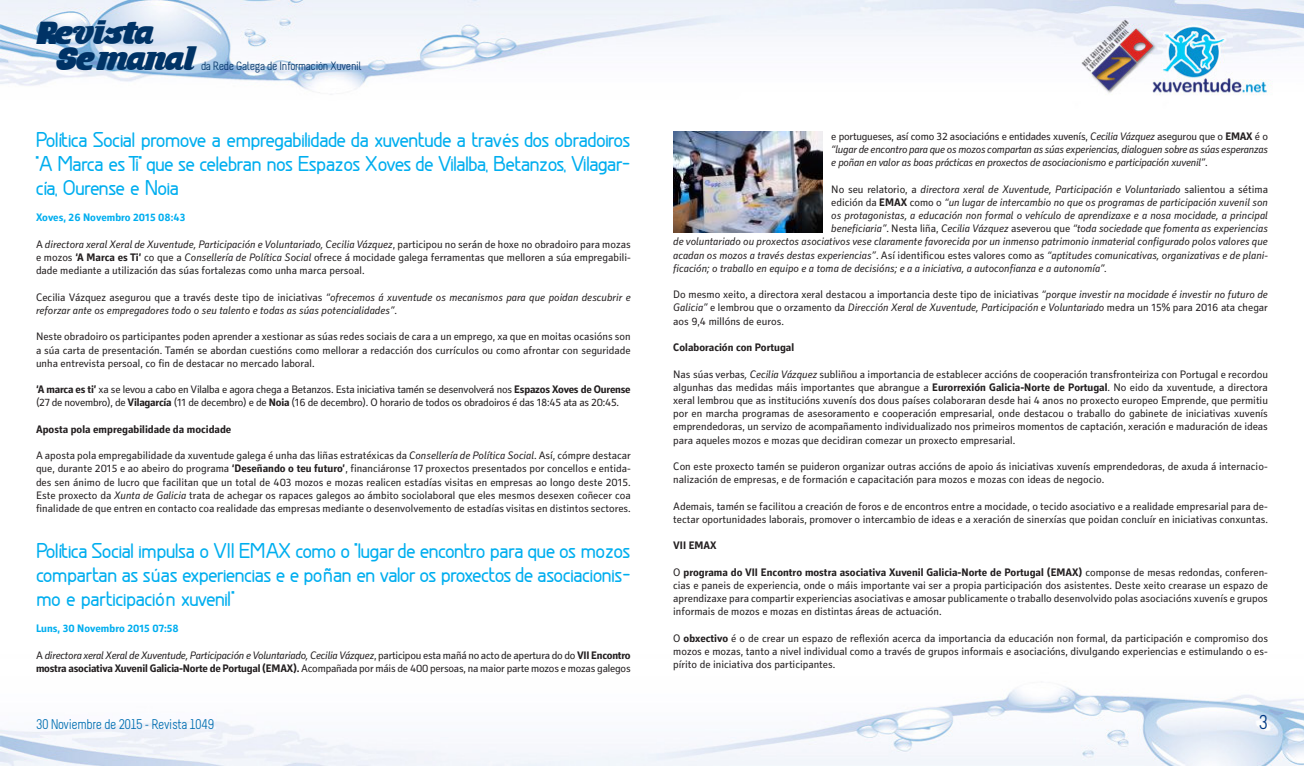
<style>
.page{position:relative;width:1304px;height:766px;background:#fff}
.page>*{position:absolute;margin:0;border:0;box-sizing:border-box;transform-origin:0 0}
.t1{font:33px/26px "Musa Ornata";letter-spacing:-.01em;color:#036}
.t2{font:700 20px/24px "Greyscale Basic";letter-spacing:-.04em;color:#00aeef;text-align:justify}
.t3{font:20px "Melbourne";color:#003882}
.t4{font:14px "Melbourne";letter-spacing:-.025em;color:#006fb2}
.t5{font:12px "Melbourne";letter-spacing:-.025em;color:#036}
.t6{font:11px/13.2px "Secca Std Demo";color:#231f20;text-align:justify}
.t7{font:italic 11px/13.2px "Secca Std Demo";color:#231f20}
.t8{font:11px/13.2px "Secca Std Demo";letter-spacing:-.02em;color:#231f20}
.t9{font:700 11px "Secca Std Demo";color:#231f20}
.t10{font:700 11px "Secca Std Demo";color:#00aeef}
.s1{font-style:italic}
.s2{font-weight:700}
.s3{font-style:normal}
.s4{font-weight:700;font-style:normal}
</style>
<div class="page">
<img style="left:0;top:0;width:1304px;height:765px">
<img style="left:673px;top:132px;width:150px;height:100px">
<h1 class="t1" style="left:55px;top:19px;width:142px;text-indent:-19px">Revista<br>Semanal</h1>
<p class="t5" style="left:201px;top:59px;width:162px">da Rede Galega de Información Xuvenil</p>
<h2 class="t2" style="left:36px;top:127px;width:596px">Política Social promove a empregabilidade da xuventude a través dos obradoiros "A Marca es Ti" que se celebran nos Espazos Xoves de Vilalba, Betanzos, Vilagar&shy;cía, Ourense e Noia</h2>
<p class="t10" style="left:36px;top:211px;width:151px">Xoves, 26 Novembro 2015 08:43</p>
<p class="t6" style="left:36px;top:238px;width:596px">A <span class="s1">directora xeral Xeral de Xuventude, Participación e Voluntariado, Cecilia Vázquez</span>, participou no serán de hoxe no obradoiro para mozas e mozos <span class="s2">‘A Marca es Ti’</span> co que a <span class="s1">Consellería de Política Social</span> ofrece á mocidade galega ferramentas que melloren a súa empregabili&shy;dade mediante a utilización das súas fortalezas como unha marca persoal.</p>
<p class="t7" style="left:36px;top:291px;width:596px"><span class="s3">Cecilia Vázquez asegurou que a través deste tipo de iniciativas</span> “ofrecemos á xuventude os mecanismos para que poidan descubrir e reforzar ante os empregadores todo o seu talento e todas as súas potencialidades”<span class="s3">.</span></p>
<p class="t6" style="left:36px;top:330px;width:596px">Neste obradoiro os participantes poden aprender a xestionar as súas redes sociais de cara a un emprego, xa que en moitas ocasións son a súa carta de presentación. Tamén se abordan cuestións como mellorar a redacción dos currículos ou como afrontar con seguridade unha entrevista persoal, co fin de destacar no mercado laboral.</p>
<p class="t8" style="left:36px;top:383px;width:596px"><span class="s2">‘A marca es ti’</span> xa se levou a cabo en Vilalba e agora chega a Betanzos. Esta iniciativa tamén se desenvolverá nos <span class="s2">Espazos Xoves de Ourense </span>(27 de novembro), de <span class="s2">Vilagarcía</span> (11 de decembro) e de <span class="s2">Noia</span> (16 de decembro). O horario de todos os obradoiros é das 18:45 ata as 20:45.</p>
<p class="t9" style="left:36px;top:423px;width:197px">Aposta pola empregabilidade da mocidade</p>
<p class="t6" style="left:36px;top:449px;width:596px">A aposta pola empregabilidade da xuventude galega é unha das liñas estratéxicas da <span class="s1">Consellería de Política Social</span>. Así, cómpre destacar que, durante 2015 e ao abeiro do programa <span class="s2">‘Deseñando o teu futuro’</span>, financiáronse 17 proxectos presentados por concellos e entida&shy;des sen ánimo de lucro que facilitan que un total de 403 mozos e mozas realicen estadías visitas en empresas ao longo deste 2015.<br>Este proxecto da <span class="s1">Xunta de Galicia</span> trata de achegar os rapaces galegos ao ámbito sociolaboral que eles mesmos desexen coñecer coa finalidade de que entren en contacto coa realidade das empresas mediante o desenvolvemento de estadías visitas en distintos sectores.</p>
<h2 class="t2" style="left:36px;top:537px;width:596px">Política Social impulsa o VII EMAX como o "lugar de encontro para que os mozos compartan as súas experiencias e e poñan en valor os proxectos de asociacionis&shy;mo e participación xuvenil"</h2>
<p class="t10" style="left:36px;top:622px;width:144px">Luns, 30 Novembro 2015 07:58</p>
<p class="t8" style="left:36px;top:648px;width:596px">A <span class="s1">directora xeral Xeral de Xuventude, Participación e Voluntariado, Cecilia Vázquez</span>, participou esta mañá no acto de apertura do do <span class="s2">VII Encontro mostra asociativa Xuvenil Galicia-Norte de Portugal (EMAX).</span> Acompañada por máis de 400 persoas, na maior parte mozos e mozas galegos</p>
<p class="t7" style="left:831px;top:130px;width:438px;text-align:justify"><span class="s3">e portugueses, así como 32 asociacións e entidades xuvenís,</span> Cecilia Vázquez <span class="s3">asegurou que o</span> <span class="s4">EMAX</span> <span class="s3">é o </span>“lugar de encontro para que os mozos compartan as súas experiencias, dialoguen sobre as súas esperanzas e poñan en valor as boas prácticas en proxectos de asociacionismo e participación xuvenil”<span class="s3">.</span></p>
<p class="t7" style="left:831px;top:183px;width:438px"><span class="s3">No seu relatorio, a</span> directora xeral de Xuventude, Participación e Voluntariado <span class="s3">salientou a sétima</span></p>
<p class="t7" style="left:831px;top:196px;width:438px"><span class="s3">edición da</span> <span class="s4">EMAX</span> <span class="s3">como o</span> “un lugar de intercambio no que os programas de participación xuvenil son</p>
<p class="t7" style="left:831px;top:209px;width:438px">os protagonistas, a educación non formal o vehículo de aprendizaxe e a nosa mocidade, a principal</p>
<p class="t7" style="left:831px;top:222px;width:438px">beneficiaria”<span class="s3">. Nesta liña,</span> Cecilia Vázquez <span class="s3">aseverou que</span> “toda sociedade que fomenta as experiencias</p>
<p class="t7" style="left:673px;top:235px;width:596px">de voluntariado ou proxectos asociativos vese claramente favorecida por un inmenso patrimonio inmaterial configurado polos valores que</p>
<p class="t7" style="left:673px;top:249px;width:596px">acadan os mozos a través destas experiencias”<span class="s3">. Así identificou estes valores como as</span> “aptitudes comunicativas, organizativas e de plani-</p>
<p class="t7" style="left:673px;top:262px;width:435px">ficación; o traballo en equipo e a toma de decisións; e a a iniciativa, a autoconfianza e a autonomía”.</p>
<p class="t6" style="left:673px;top:288px;width:596px">Do mesmo xeito, a directora xeral destacou a importancia deste tipo de iniciativas <span class="s1">“porque investir na mocidade é investir no futuro de Galicia”</span> e lembrou que o orzamento da <span class="s1">Dirección Xeral de Xuventude, Participación e Voluntariado</span> medra un 15% para 2016 ata chegar aos 9,4 millóns de euros.</p>
<p class="t9" style="left:673px;top:341px;width:122px">Colaboración con Portugal</p>
<p class="t6" style="left:673px;top:367px;width:596px">Nas súas verbas<span class="s1">, Cecilia Vázquez</span> subliñou a importancia de establecer accións de cooperación transfronteiriza con Portugal e recordou algunhas das medidas máis importantes que abrangue a <span class="s2">Eurorrexión Galicia-Norte de Portugal</span>. No eido da xuventude, a directora xeral lembrou que as institucións xuvenís dos dous países colaboraran desde hai 4 anos no proxecto europeo Emprende, que permitiu por en marcha programas de asesoramento e cooperación empresarial, onde destacou o traballo do gabinete de iniciativas xuvenís emprendedoras, un servizo de acompañamento individualizado nos primeiros momentos de captación, xeración e maduración de ideas para aqueles mozos e mozas que decidiran comezar un proxecto empresarial.</p>
<p class="t6" style="left:673px;top:460px;width:596px">Con este proxecto tamén se puideron organizar outras accións de apoio ás iniciativas xuvenís emprendedoras, de axuda á internacio&shy;nalización de empresas, e de formación e capacitación para mozos e mozas con ideas de negocio.</p>
<p class="t6" style="left:673px;top:499px;width:596px">Ademais, tamén se facilitou a creación de foros e de encontros entre a mocidade, o tecido asociativo e a realidade empresarial para de&shy;tectar oportunidades laborais, promover o intercambio de ideas e a xeración de sinerxías que poidan concluír en iniciativas conxuntas.</p>
<p class="t9" style="left:673px;top:539px;width:45px">VII EMAX</p>
<p class="t6" style="left:673px;top:565px;width:596px">O <span class="s2">programa do VII Encontro mostra asociativa Xuvenil Galicia-Norte de Portugal (EMAX)</span> componse de mesas redondas, conferen&shy;cias e paneis de experiencia, onde o máis importante vai ser a propia participación dos asistentes. Deste xeito crearase un espazo de aprendizaxe para compartir experiencias asociativas e amosar publicamente o traballo desenvolvido polas asociacións xuvenís e grupos informais de mozos e mozas en distintas áreas de actuación.</p>
<p class="t6" style="left:673px;top:631px;width:596px">O <span class="s2">obxectivo</span> é o de crear un espazo de reflexión acerca da importancia da educación non formal, da participación e compromiso dos mozos e mozas, tanto a nivel individual como a través de grupos informais e asociacións, divulgando experiencias e estimulando o es&shy;pírito de iniciativa dos participantes.</p>
<p class="t4" style="left:36px;top:717px;width:180px">30 Noviembre de 2015 - Revista 1049</p>
<h2 class="t3" style="left:1259px;top:711px;width:11px">3</h2>
</div>
